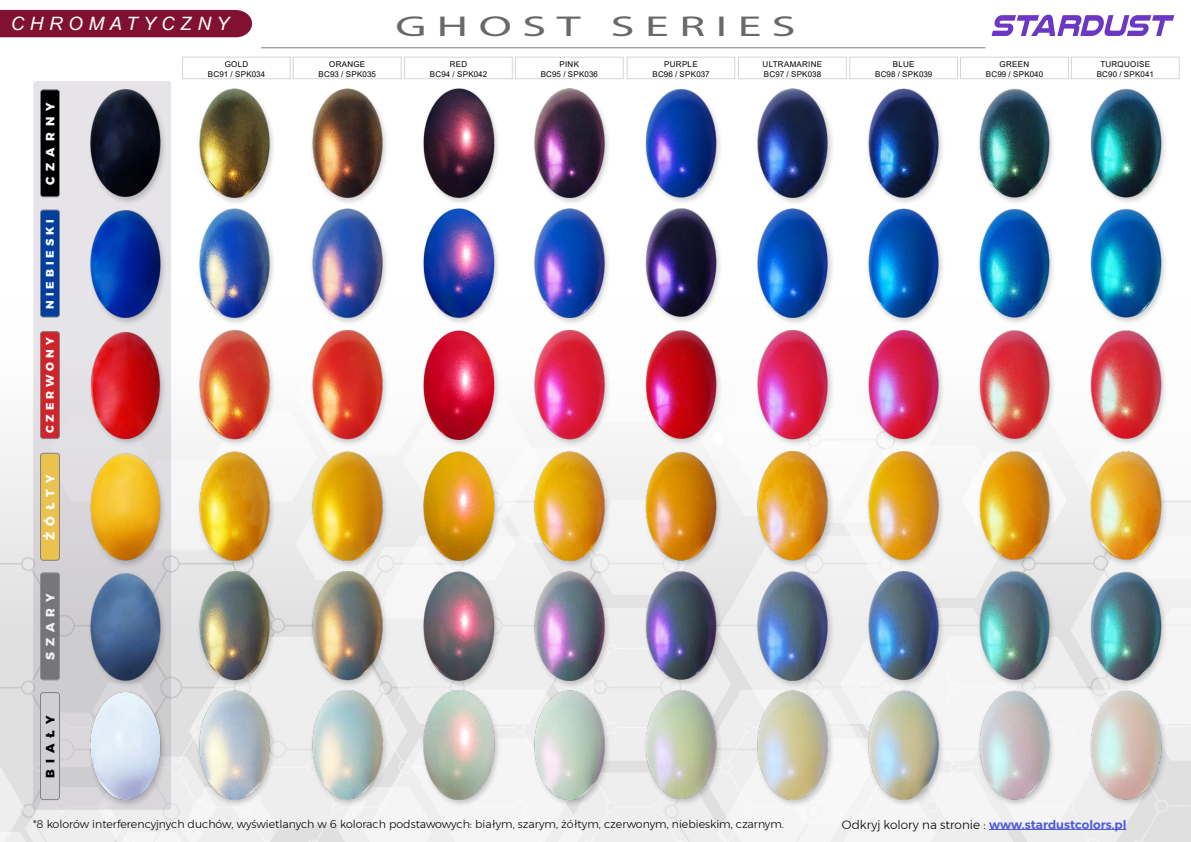
<style>
.page{position:relative;width:1191px;height:842px;background:#fff}
.page>*{position:absolute;margin:0;border:0;box-sizing:border-box;transform-origin:0 0}
.titre_page_pres{font:28.8px "Myriad Pro";letter-spacing:.22em;color:#69696c;scale:1.67 1}
.ref_légende{font:italic 18.4px "Arial Narrow";letter-spacing:.24em;color:#fff;scale:1.25 1}
.t1{font:300 12px "Montserrat";color:#000}
.t2{font:800 12px "Montserrat";letter-spacing:.5em;color:#fafcfc}
.t3{font:800 12px "Montserrat";color:#000}
.ref_légende-2{font:300 11px "Montserrat";color:#000}
.t4{font:800 11px "Montserrat";letter-spacing:.36em;color:#fafcfc}
.ref_légende-3{font:8px "Arial";letter-spacing:.035em;color:#000}
.s1{font-weight:600;color:#4f5cd6}
</style>
<div class="page">
<img style="left:0;top:10px;width:1191px;height:832px">
<p class="ref_légende" style="left:11px;top:10px;width:176px">CHROMATYCZNY</p>
<p class="titre_page_pres" style="left:395px;top:9px;width:241px">GHOST SERIES</p>
<p class="t2" style="left:41px;top:185px;width:84px;rotate:-90deg">CZARNY</p>
<p class="t4" style="left:41px;top:309px;width:91px;rotate:-90deg">NIEBIESKI</p>
<p class="t4" style="left:41px;top:433px;width:97px;rotate:-90deg">CZERWONY</p>
<p class="t2" style="left:41px;top:540px;width:67px;rotate:-90deg">ŻÓŁTY</p>
<h3 class="t2" style="left:41px;top:660px;width:68px;rotate:-90deg">SZARY</h3>
<p class="ref_légende-3" style="left:225px;top:59px;width:25px">GOLD</p>
<p class="ref_légende-3" style="left:208px;top:68px;width:59px">BC91 / SPK034</p>
<p class="ref_légende-3" style="left:329px;top:59px;width:38px">ORANGE</p>
<p class="ref_légende-3" style="left:319px;top:68px;width:59px">BC93 / SPK035</p>
<p class="ref_légende-3" style="left:450px;top:59px;width:19px">RED</p>
<p class="ref_légende-3" style="left:430px;top:68px;width:59px">BC94 / SPK042</p>
<p class="ref_légende-3" style="left:559px;top:59px;width:21px">PINK</p>
<p class="ref_légende-3" style="left:540px;top:68px;width:59px">BC95 / SPK036</p>
<p class="ref_légende-3" style="left:664px;top:59px;width:35px">PURPLE</p>
<p class="ref_légende-3" style="left:652px;top:68px;width:59px">BC96 / SPK037</p>
<p class="ref_légende-3" style="left:762px;top:59px;width:61px">ULTRAMARINE</p>
<p class="ref_légende-3" style="left:764px;top:68px;width:59px">BC97 / SPK038</p>
<p class="ref_légende-3" style="left:892px;top:59px;width:23px">BLUE</p>
<p class="ref_légende-3" style="left:875px;top:68px;width:59px">BC98 / SPK039</p>
<p class="ref_légende-3" style="left:999px;top:59px;width:31px">GREEN</p>
<p class="ref_légende-3" style="left:985px;top:68px;width:59px">BC99 / SPK040</p>
<p class="ref_légende-3" style="left:1100px;top:59px;width:51px">TURQUOISE</p>
<p class="ref_légende-3" style="left:1096px;top:68px;width:59px">BC90 / SPK041</p>
<p class="t3" style="left:41px;top:777px;width:64px;rotate:-90deg">BIAŁY</p>
<p class="ref_légende-2" style="left:33px;top:816px;width:752px">*8 kolorów interferencyjnych duchów, wyświetlanych w 6 kolorach podstawowych: białym, szarym, żółtym, czerwonym, niebieskim, czarnym.</p>
<p class="t1" style="left:842px;top:815px;width:286px">Odkryj kolory na stronie : <span class="s1">www.stardustcolors.pl</span></p>
</div>
